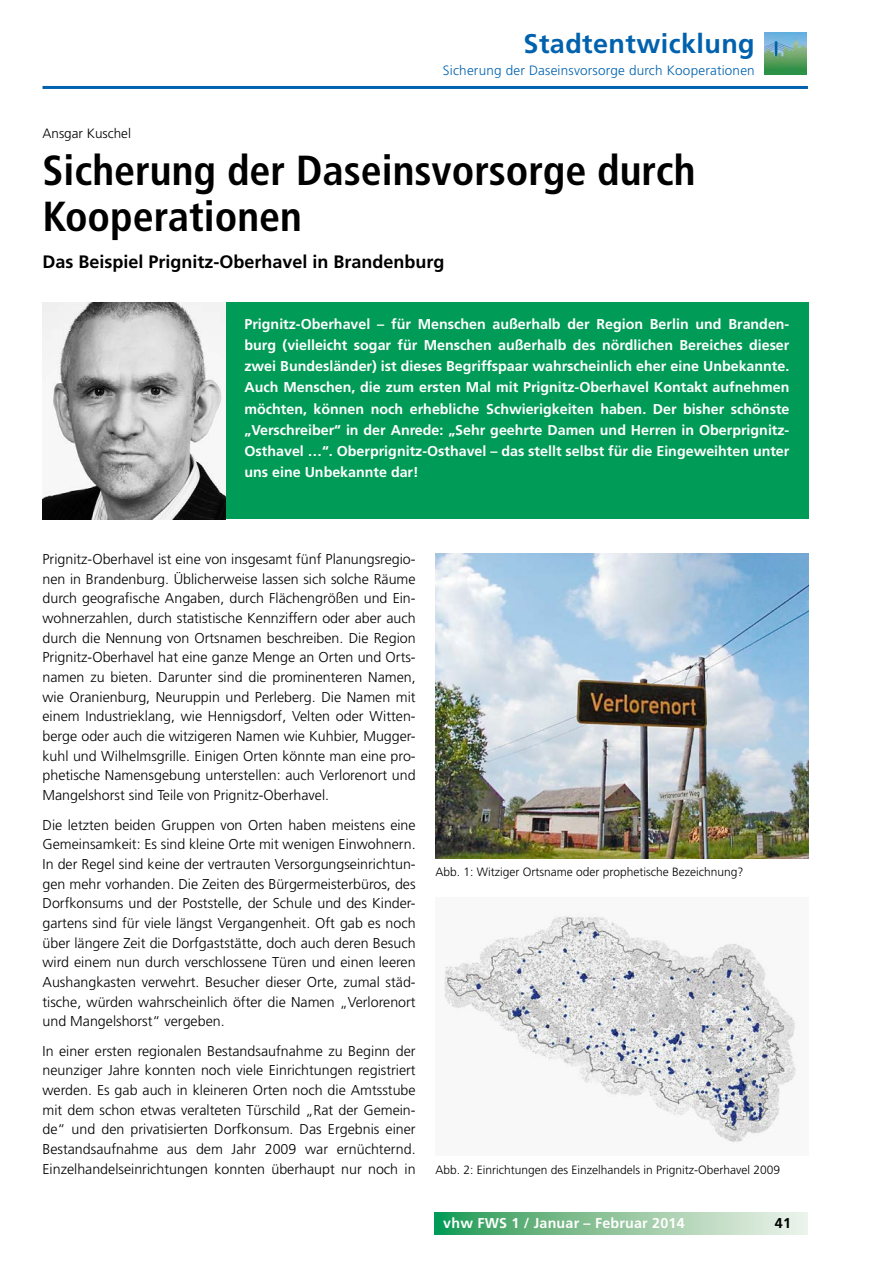
<style>
.page{position:relative;width:893px;height:1263px;background:#fff}
.page>*{position:absolute;margin:0;border:0;box-sizing:border-box;transform-origin:0 0}
.t1{font:700 condensed 42px/46.5px "Frutiger LT";color:#000}
.t2{font:700 27px "Frutiger LT";letter-spacing:.015em;color:#0062ae}
.t3{font:700 18px "Frutiger LT";color:#000}
.t4{font:300 14.25px/19.6px "Frutiger LT";color:#000;text-align:justify}
.t5{font:700 14.25px/21px "Frutiger LT";color:#fff;text-align:justify}
.t6{font:700 14.25px "Frutiger LT";color:#000}
.t7{font:300 13.5px "Frutiger LT";letter-spacing:.015em;color:#0062ae}
.t8{font:300 13.5px "Frutiger CE";color:#000}
.t9{font:300 12px "Frutiger CE";color:#000}
</style>
<div class="page">
<hr style="left:43px;top:86px;width:765px;height:3px;background:#0062ae">
<svg style="left:435px;top:1213px;width:373px;height:21px;background:#8ec69f"></svg>
<img style="left:764px;top:32px;width:42px;height:43px">
<div style="left:43px;top:302px;width:765px;height:217px;background:#009b56"></div>
<img style="left:43px;top:302px;width:182px;height:217px">
<img style="left:435px;top:553px;width:373px;height:305px">
<img style="left:444px;top:913px;width:353px;height:231px">
<h2 class="t2" style="left:524px;top:28px;width:233px">Stadtentwicklung</h2>
<p class="t7" style="left:443px;top:62px;width:313px">Sicherung der Daseinsvorsorge durch Kooperationen</p>
<p class="t8" style="left:43px;top:126px;width:90px">Ansgar Kuschel</p>
<h1 class="t1" style="left:43px;top:147px;width:655px">Sicherung der Daseinsvorsorge durch<br>Kooperationen</h1>
<p class="t3" style="left:43px;top:251px;width:404px">Das Beispiel Prignitz-Oberhavel in Brandenburg</p>
<p class="t5" style="left:244px;top:314px;width:546px">Prignitz-Oberhavel – für Menschen außerhalb der Region Berlin und Branden&shy;burg (vielleicht sogar für Menschen außerhalb des nördlichen Bereiches dieser zwei Bundesländer) ist dieses Begriffspaar wahrscheinlich eher eine Unbekannte.<br>Auch Menschen, die zum ersten Mal mit Prignitz-Oberhavel Kontakt aufnehmen möchten, können noch erhebliche Schwierigkeiten haben. Der bisher schönste „Verschreiber“ in der Anrede: „Sehr geehrte Damen und Herren in Oberprignitz-Osthavel …“. Oberprignitz-Osthavel – das stellt selbst für die Eingeweihten unter uns eine Unbekannte dar!</p>
<p class="t4" style="left:43px;top:549px;width:375px">Prignitz-Oberhavel ist eine von insgesamt fünf Planungsregio&shy;nen in Brandenburg. Üblicherweise lassen sich solche Räume durch geografische Angaben, durch Flächengrößen und Ein&shy;wohnerzahlen, durch statistische Kennziffern oder aber auch durch die Nennung von Ortsnamen beschreiben. Die Region Prignitz-Oberhavel hat eine ganze Menge an Orten und Orts&shy;namen zu bieten. Darunter sind die prominenteren Namen, wie Oranienburg, Neuruppin und Perleberg. Die Namen mit einem Industrieklang, wie Hennigsdorf, Velten oder Witten&shy;berge oder auch die witzigeren Namen wie Kuhbier, Mugger&shy;kuhl und Wilhelmsgrille. Einigen Orten könnte man eine pro&shy;phetische Namensgebung unterstellen: auch Verlorenort und Mangelshorst sind Teile von Prignitz-Oberhavel.</p>
<p class="t4" style="left:43px;top:815px;width:375px">Die letzten beiden Gruppen von Orten haben meistens eine Gemeinsamkeit: Es sind kleine Orte mit wenigen Einwohnern.<br>In der Regel sind keine der vertrauten Versorgungseinrichtun&shy;gen mehr vorhanden. Die Zeiten des Bürgermeisterbüros, des Dorfkonsums und der Poststelle, der Schule und des Kinder&shy;gartens sind für viele längst Vergangenheit. Oft gab es noch über längere Zeit die Dorfgaststätte, doch auch deren Besuch wird einem nun durch verschlossene Türen und einen leeren Aushangkasten verwehrt. Besucher dieser Orte, zumal städ&shy;tische, würden wahrscheinlich öfter die Namen „Verlorenort und Mangelshorst“ vergeben.</p>
<p class="t4" style="left:43px;top:1041px;width:375px">In einer ersten regionalen Bestandsaufnahme zu Beginn der neunziger Jahre konnten noch viele Einrichtungen registriert werden. Es gab auch in kleineren Orten noch die Amtsstube mit dem schon etwas veralteten Türschild „Rat der Gemein&shy;de“ und den privatisierten Dorfkonsum. Das Ergebnis einer Bestandsaufnahme aus dem Jahr 2009 war ernüchternd.<br>Einzelhandelseinrichtungen konnten überhaupt nur noch in</p>
<p class="t9" style="left:435px;top:865px;width:310px">Abb. 1: Witziger Ortsname oder prophetische Bezeichnung?</p>
<p class="t9" style="left:435px;top:1162px;width:346px">Abb. 2: Einrichtungen des Einzelhandels in Prignitz-Oberhavel 2009</p>
<p class="t5" style="left:443px;top:1213px;width:243px">vhw FWS 1 / Januar – Februar 2014</p>
<p class="t6" style="left:775px;top:1214px;width:18px">41</p>
</div>
